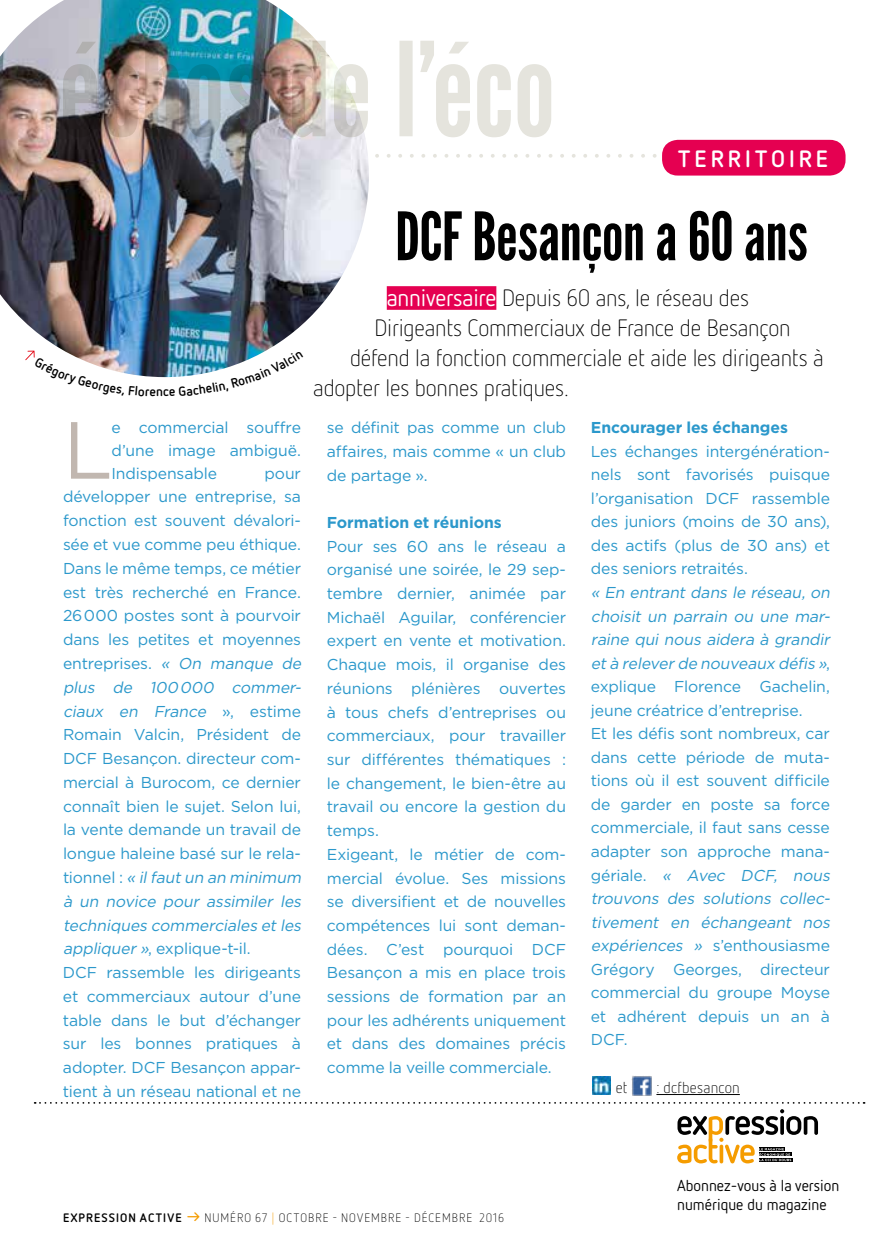
<style>
.page{position:relative;width:893px;height:1241px;background:#fff}
.page>*{position:absolute;margin:0;border:0;box-sizing:border-box;transform-origin:0 0}
.t1{font:80.67px "Gotham";color:#c1b7b0}
.t2{font:66.5px "League Gothic";letter-spacing:-.005em;color:#000}
.t3{font:300 23.62px "Netto OT";letter-spacing:-.01em;color:#000}
.t4{font:700 23.62px "Netto OT";letter-spacing:.17em;color:#fff}
.t5{font:15.75px/23.8px "Gotham";letter-spacing:-.01em;color:#2b98cb;text-align:justify}
.t6{font:15.75px/18.9px "Netto OT";color:#000}
.t7{font:700 15.75px "Gotham";letter-spacing:-.005em;color:#2b98cb}
.t8{font:300 15.75px "Netto OT";letter-spacing:.01em;color:#000}
.t9{font:700 13.12px "Netto OT";color:#000}
.t10{font:300 12.25px "Netto OT";letter-spacing:.085em;color:#000}
.s1{font-style:italic}
.s2{font-weight:400;color:#fff}
.s3{font-weight:700}
.s4{font-weight:700;color:#f59c00}
.s5{color:#f59c00}
</style>
<div class="page">
<svg style="left:375px;top:154px;width:282px;height:4px"></svg>
<svg style="left:35px;top:1102px;width:830px;height:61px"></svg>
<div style="left:662px;top:140px;width:183px;height:35px;background:#e50051;border-radius:16px"></div>
<hr style="left:656px;top:1093px;width:84px;height:1px;background:#000">
<img style="left:592px;top:1076px;width:18px;height:18px">
<img style="left:631px;top:1076px;width:21px;height:19px">
<div style="left:387px;top:286px;width:109px;height:24px;background:#e50051"></div>
<img style="left:0;top:0;width:369px;height:377px">
<img style="left:63px;top:41px;width:488px;height:96px">
<img style="left:25px;top:350px;width:130px;height:27px">
<img style="left:170px;top:351px;width:133px;height:26px">
<h3 class="t4" style="left:678px;top:144px;width:151px">TERRITOIRE</h3>
<p class="t9" style="left:156px;top:383px;width:14px">nc</p>
<h1 class="t1" style="left:63px;top:398px;width:51px">L</h1>
<p class="t5" style="left:111px;top:416px;width:191px;line-height:22.8px">e commercial souffre d’une image ambiguë.<br>Indispensable</p>
<p class="t5" style="left:63px;top:461px;width:243px;text-align:left;text-indent:202px">pour développer une entreprise, sa fonction est souvent dévalori&shy;sée et vue comme peu éthique.<br>Dans le même temps, ce métier est très recherché en France.<br>26 000 postes sont à pourvoir dans les petites et moyennes entreprises. <span class="s1">« On manque de plus de 100 000 commer&shy;ciaux en France</span> », e s t i m e<br>Romain Valcin, Président de<br>DCF Besançon. directeur com&shy;mercial à Burocom, ce dernier connaît bien le sujet. Selon lui, la vente demande un travail de longue haleine basé sur le rela&shy;t i o n n e l : <span class="s1">« ilfautun an minimum à un novice pour assimiler les techniques commerciales etles appliquer»</span>, explique-t-il.<br>DCF rassemble les dirigeants et commerciaux autour d’une table dans le but d’échanger sur les bonnes pratiques à adopter. DCF Besançon appar&shy;tient à un réseau national et ne</p>
<h2 class="t2" style="left:395px;top:198px;width:414px">DCF Besançon a 60 ans</h2>
<h3 class="t3" style="left:387px;top:283px;width:364px"><span class="s2">anniversaire</span> Depuis 60 ans, le réseau des</h3>
<h3 class="t3" style="left:374px;top:313px;width:418px">Dirigeants Commerciaux de France de Besançon</h3>
<h3 class="t3" style="left:350px;top:343px;width:475px">défend la fonction commerciale et aide les dirigeants à</h3>
<h3 class="t3" style="left:313px;top:373px;width:257px">adopter les bonnes pratiques.</h3>
<p class="t5" style="left:327px;top:415px;width:241px">se définit pas comme un club affaires, mais comme « un club de partage ».</p>
<p class="t7" style="left:327px;top:512px;width:176px">Formation et réunions</p>
<p class="t5" style="left:327px;top:534px;width:241px;text-align:left">Pour ses 60 ans le réseau a organisé une soirée, le 29 sep&shy;tembre dernier, animée par<br>Michaël Aguilar, conférencier expert en vente et motivation.<br>Chaque mois, il organise des réunions plénières ouvertes à tous chefs d’entreprises ou commerciaux, pour travailler sur différentes thématiques : le changement, le bien-être au travail ou encore la gestion du temps.<br>Exigeant, le métier de com&shy;mercial évolue. Ses missions se diversifient et de nouvelles compétences lui sont deman&shy;dées. C’est pourquoi DCF<br>Besançon a mis en place trois sessions de formation par an pour les adhérents uniquement et dans des domaines précis comme la veille commerciale.</p>
<p class="t7" style="left:591px;top:417px;width:199px">Encourager les échanges</p>
<p class="t5" style="left:591px;top:439px;width:241px">Les échanges intergénération&shy;nels sont favorisés puisque l’organisation DCF rassemble des juniors (moins de 30 ans), des actifs (plus de 30 ans) et des seniors retraités.</p>
<p class="t5" style="left:591px;top:580px;width:244px;text-align:left"><span class="s1">« En entrant dans le réseau, on choisit un parrain ou une mar&shy;raine qui nous aidera à grandir età releverde nouveaux défis »</span>, explique Florence Gachelin, jeune créatrice d’entreprise.<br>Et les défis sont nombreux, car dans cette période de muta&shy;tions où il est souvent difficile de garder en poste sa force commerciale, il faut sans cesse adapter son approche mana&shy;g é r i a l e . <span class="s1">« Avec DCF, nous trouvons des solutions collec&shy;tivement en échangeant nos expériences »</span> s’enthousiasme<br>Grégory Georges, directeur commercial du groupe Moyse et adhérent depuis un an à<br>DCF.</p>
<p class="t8" style="left:616px;top:1077px;width:13px">et</p>
<p class="t8" style="left:656px;top:1077px;width:85px">: dcfbesancon</p>
<p class="t10" style="left:63px;top:1209px;width:442px"><span class="s3">EXPRESSION ACTIVE</span> <span class="s4">→</span> NUMÉRO 67 <span class="s5">|</span> OCTOBRE - NOVEMBRE - DÉCEMBRE 2016</p>
<p class="t6" style="left:677px;top:1175px;width:164px">Abonnez-vous à la version numérique du magazine</p>
</div>
